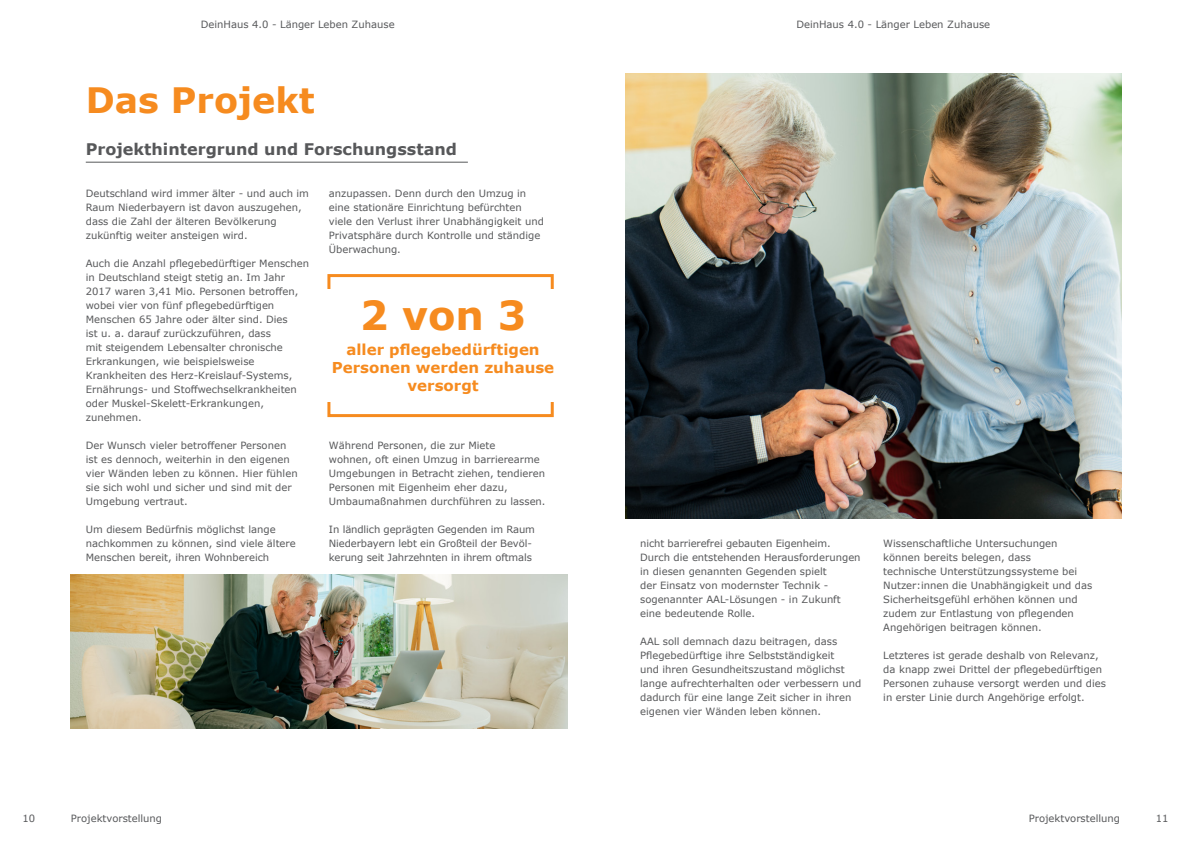
<style>
.page{position:relative;width:1191px;height:842px;background:#fff}
.page>*{position:absolute;margin:0;border:0;box-sizing:border-box;transform-origin:0 0}
.t1{font:700 40px "Verdana";color:#f68b1f}
.t2{font:700 35px "Verdana";color:#f68b1f}
.t3{font:700 16px "Verdana";color:#57585a}
.t4{font:700 15px/18px "Verdana";color:#f68b1f;text-align:center}
.t5{font:10px/14px "Verdana";color:#57585a}
</style>
<div class="page">
<hr style="left:86px;top:162px;width:382px;height:1px;background:#57585a">
<img style="left:71px;top:575px;width:496px;height:154px">
<img style="left:625px;top:74px;width:496px;height:445px">
<div style="left:327px;top:274px;width:227px;height:143px;background:#fff;border:3px solid #f68b1f"></div>
<div style="left:319px;top:290px;width:248px;height:112px;background:#fff"></div>
<p class="t5" style="left:201px;top:17px;width:195px">DeinHaus 4.0 - Länger Leben Zuhause</p>
<p class="t5" style="left:796px;top:17px;width:195px">DeinHaus 4.0 - Länger Leben Zuhause</p>
<h2 class="t2" style="left:86px;top:75px;width:231px">Das Projekt</h2>
<h3 class="t3" style="left:86px;top:138px;width:373px">Projekthintergrund und Forschungsstand</h3>
<p class="t5" style="left:86px;top:186px;width:225px">Deutschland wird immer älter - und auch im Raum Niederbayern ist davon auszugehen, dass die Zahl der älteren Bevölkerung zukünftig weiter ansteigen wird.</p>
<p class="t5" style="left:86px;top:256px;width:225px">Auch die Anzahl pflegebedürftiger Menschen in Deutschland steigt stetig an. Im Jahr 2017 waren 3,41 Mio. Personen betroffen, wobei vier von fünf pflegebedürftigen Menschen 65 Jahre oder älter sind. Dies<br>ist u. a. darauf zurückzuführen, dass<br>mit steigendem Lebensalter chronische Erkrankungen, wie beispielsweise Krankheiten des Herz-Kreislauf-Systems, Ernährungs- und Stoffwechselkrankheiten oder Muskel-Skelett-Erkrankungen, zunehmen.</p>
<p class="t5" style="left:86px;top:438px;width:213px">Der Wunsch vieler betroffener Personen ist es dennoch, weiterhin in den eigenen vier Wänden leben zu können. Hier fühlen sie sich wohl und sicher und sind mit der Umgebung vertraut.</p>
<p class="t5" style="left:86px;top:522px;width:211px">Um diesem Bedürfnis möglichst lange nachkommen zu können, sind viele ältere<br>Menschen bereit, ihren Wohnbereich</p>
<p class="t5" style="left:329px;top:186px;width:216px">anzupassen. Denn durch den Umzug in eine stationäre Einrichtung befürchten viele den Verlust ihrer Unabhängigkeit und Privatsphäre durch Kontrolle und ständige Überwachung.</p>
<h1 class="t1" style="left:360px;top:287px;width:168px">2 von 3</h1>
<h3 class="t4" style="left:332px;top:341px;width:224px">aller pflegebedürftigen<br>Personen werden zuhause versorgt</h3>
<p class="t5" style="left:329px;top:438px;width:218px">Während Personen, die zur Miete<br>wohnen, oft einen Umzug in barrierearme Umgebungen in Betracht ziehen, tendieren Personen mit Eigenheim eher dazu, Umbaumaßnahmen durchführen zu lassen.</p>
<p class="t5" style="left:329px;top:522px;width:207px">In ländlich geprägten Gegenden im Raum<br>Niederbayern lebt ein Großteil der Bevöl&shy;kerung seit Jahrzehnten in ihrem oftmals</p>
<p class="t5" style="left:640px;top:536px;width:222px">nicht barrierefrei gebauten Eigenheim.<br>Durch die entstehenden Herausforderungen in diesen genannten Gegenden spielt<br>der Einsatz von modernster Technik - sogenannter AAL-Lösungen - in Zukunft eine bedeutende Rolle.</p>
<p class="t5" style="left:640px;top:634px;width:223px">AAL soll demnach dazu beitragen, dass Pflegebedürftige ihre Selbstständigkeit<br>und ihren Gesundheitszustand möglichst lange aufrechterhalten oder verbessern und dadurch für eine lange Zeit sicher in ihren eigenen vier Wänden leben können.</p>
<p class="t5" style="left:883px;top:536px;width:210px">Wissenschaftliche Untersuchungen können bereits belegen, dass<br>technische Unterstützungssysteme bei Nutzer:innen die Unabhängigkeit und das Sicherheitsgefühl erhöhen können und zudem zur Entlastung von pflegenden Angehörigen beitragen können.</p>
<p class="t5" style="left:883px;top:648px;width:224px">Letzteres ist gerade deshalb von Relevanz, da knapp zwei Drittel der pflegebedürftigen Personen zuhause versorgt werden und dies in erster Linie durch Angehörige erfolgt.</p>
<p class="t5" style="left:71px;top:811px;width:93px">Projektvorstellung</p>
<p class="t5" style="left:1028px;top:811px;width:93px">Projektvorstellung</p>
<p class="t5" style="left:22px;top:811px;width:14px">10</p>
<p class="t5" style="left:1155px;top:811px;width:14px">11</p>
</div>
